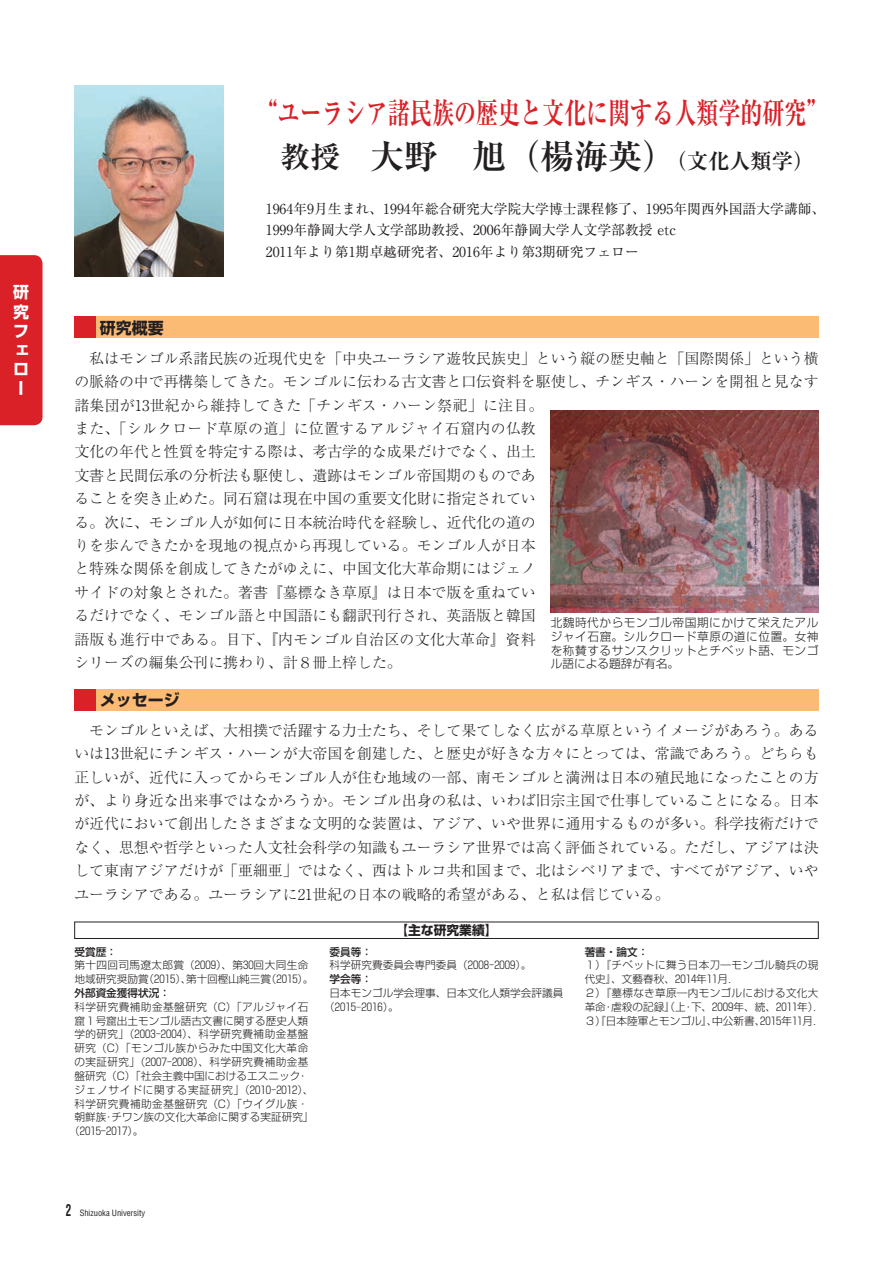
<style>
.page{position:relative;width:893px;height:1263px;background:#fff}
.page>*{position:absolute;margin:0;border:0;box-sizing:border-box;transform-origin:0 0}
.t1{font:700 34.05px "Ryumin Pro";color:#231f20}
.t2{font:700 29.7px "Ryumin Pro";color:#da2128;scale:.74 1}
.t3{font:700 15.9px "Shin Go Pro";color:#231f20}
.t4{font:700 15.9px/19.2px "Shin Go Pro";color:#fff;text-align:justify}
.t5{font:300 14.85px/23.4px "Ryumin Pro";color:#231f20}
.t6{font:13.8px/21.3px "Ryumin Pro";color:#231f20}
.t7{font:700 12.75px "Shin Go Pro";color:#231f20}
.t8{font:300 11.7px/13.8px "Shin Go Pro";letter-spacing:.045em;color:#231f20;text-align:justify}
.t9{font:300 10.65px/13.8px "Shin Go Pro";letter-spacing:.025em;color:#231f20}
.t10{font:300 10.65px/13.8px "Shin Go Pro";color:#231f20}
.t11{font:300 10.65px "Shin Go Pro";letter-spacing:.045em;color:#231f20}
.t12{font:500 10.65px "Shin Go Pro";color:#231f20}
.t13{font:300 10.65px "Shin Go Pro";letter-spacing:.07em;color:#231f20}
.t14{font:condensed 8.55px "Helvetica";letter-spacing:-.005em;color:#231f20}
.s1{font-size:29.7px}
.s2{font-size:21.3px}
.s3{font-family:"Koz Min Pro";font-weight:400}
.s4{font-weight:700;font-size:15.9px}
</style>
<div class="page">
<img style="left:74px;top:85px;width:149px;height:191px">
<img style="left:551px;top:410px;width:268px;height:202px">
<div style="left:0;top:255px;width:43px;height:170px;background:#da2128"></div>
<div style="left:74px;top:317px;width:745px;height:21px;background:#fcbb74"></div>
<div style="left:74px;top:689px;width:745px;height:21px;background:#fcbb74"></div>
<div style="left:74px;top:317px;width:22px;height:21px;background:#da2128"></div>
<div style="left:74px;top:689px;width:22px;height:21px;background:#da2128"></div>
<div style="left:74px;top:922px;width:745px;height:17px;border:1px solid #231f20"></div>
<p class="t4" style="left:13px;top:281px;width:17px">研究フェロー</p>
<h2 class="t2" style="left:256px;top:89px;width:775px">“ユーラシア諸民族の歴史と文化に関する人類学的研究”</h2>
<h1 class="t1" style="left:281px;top:129px;width:535px"><span class="s1">教授　</span>大野　旭（楊海英）<span class="s2">（文化人類学）</span></h1>
<p class="t3" style="left:100px;top:315px;width:65px">研究概要</p>
<p class="t6" style="left:266px;top:197px;width:561px">1964年９月生まれ、1994年総合研究大学院大学博士課程修了、1995年関西外国語大学講師、<br>1999年静岡大学人文学部助教授、2006年静岡大学人文学部教授 etc<br>2011年より第1期卓越研究者、2016年より第3期研究フェロー</p>
<p class="t5" style="left:74px;top:345px;width:746px;text-indent:15px">私はモンゴル系諸民族の近現代史を「中央ユーラシア遊牧民族史」という縦の歴史軸と「国際関係」という横の脈絡の中で再構築してきた。モンゴルに伝わる古文書と口伝資料を駆使し、チンギス・ハーンを開祖と見なす諸集団が13世紀から維持してきた「チンギス・ハーン祭祀」に注目。<br>また、「シルクロード草原の道」に位置するアルジャイ石窟内の仏教<br>文化の年代と性質を特定する際は、考古学的な成果だけでなく、出土<br>文書と民間伝承の分析法も駆使し、遺跡はモンゴル帝国期のものであ<br>ることを突き止めた。同石窟は現在中国の重要文化財に指定されてい<br>る。次に、モンゴル人が如何に日本統治時代を経験し、近代化の道の<br>りを歩んできたかを現地の視点から再現している。モンゴル人が日本<br>と特殊な関係を創成してきたがゆえに、中国文化大革命期にはジェノ<br>サイドの対象とされた。著書『墓標なき草原』は日本で版を重ねてい<br>るだけでなく、モンゴル語と中国語にも翻訳刊行され、英語版と韓国<br>語版も進行中である。目下、『内モンゴル自治区の文化大革命』資料<br>シリーズの編集公刊に携わり、計８冊上梓した。</p>
<p class="t8" style="left:551px;top:614px;width:269px">北魏時代からモンゴル帝国期にかけて栄えたアルジャイ石窟。シルクロード草原の道に位置。女神を称賛するサンスクリットとチベット語、モンゴル語による題辞が有名。</p>
<p class="t3" style="left:100px;top:687px;width:81px">メッセージ</p>
<p class="t5" style="left:74px;top:717px;width:746px;text-align:justify;text-indent:15px">モンゴルといえば、大相撲で活躍する力士たち、そして果てしなく広がる草原というイメージがあろう。あるいは13世紀にチンギス・ハーンが大帝国を創建した、と歴史が好きな方々にとっては、常識であろう。どちらも正しいが、近代に入ってからモンゴル人が住む地域の一部、南モンゴルと満洲は日本の殖民地になったことの方が、より身近な出来事ではなかろうか。モンゴル出身の私は、いわば旧宗主国で仕事していることになる。日本が近代において創出したさまざまな文明的な装置は、アジア、いや世界に通用するものが多い。科学技術だけでなく、思想や哲学といった人文社会科学の知識もユーラシア世界では高く評価されている。ただし、アジアは決して東南アジアだけが「亜細亜」ではなく、西はトルコ共和国まで、北はシベリアまで、すべてがアジア、いやユーラシアである。ユーラシアに21世紀の日本の戦略的希望がある、と私は信じている。</p>
<p class="t12" style="left:74px;top:943px;width:44px">受賞歴：</p>
<p class="t10" style="left:74px;top:957px;width:241px">第十四回司馬遼太郎賞（2009）、第30回大同生命地域研究奨励賞（2015）、第十回樫山純三賞（2015）。</p>
<p class="t12" style="left:74px;top:984px;width:97px">外部資金獲得状況：</p>
<p class="t11" style="left:74px;top:998px;width:235px">科学研究費補助金基盤研究（C）「アルジャイ石</p>
<p class="t10" style="left:74px;top:1012px;width:235px">窟１号窟出土モンゴル語古文書に関する歴史人類</p>
<p class="t9" style="left:74px;top:1026px;width:235px">学的研究」（2003-2004）、科学研究費補助金基盤</p>
<p class="t11" style="left:74px;top:1039px;width:235px">研究（C）「モンゴル族からみた中国文化大革命</p>
<p class="t9" style="left:74px;top:1054px;width:235px">の実証研究」（2007-2008）、科学研究費補助金基</p>
<p class="t10" style="left:74px;top:1068px;width:235px">盤研究（C）「社会主義中国におけるエスニック・</p>
<p class="t13" style="left:74px;top:1081px;width:241px">ジェノサイドに関する実証研究」（2010-2012）、</p>
<p class="t11" style="left:74px;top:1095px;width:235px">科学研究費補助金基盤研究（C）「ウイグル族・</p>
<p class="t10" style="left:74px;top:1109px;width:241px">朝鮮族・チワン族の文化大革命に関する実証研究」</p>
<p class="t9" style="left:69px;top:1123px;width:76px">（2015-2017）。</p>
<p class="t7" style="left:395px;top:920px;width:104px">【主な研究業績】</p>
<p class="t12" style="left:330px;top:943px;width:44px">委員等：</p>
<p class="t10" style="left:330px;top:957px;width:203px">科学研究費委員会専門委員（2008-2009）。</p>
<p class="t12" style="left:330px;top:970px;width:44px">学会等：</p>
<p class="t10" style="left:324px;top:985px;width:241px;text-indent:5px">日本モンゴル学会理事、日本文化人類学会評議員（2015<span class="s3">-</span>2016）。</p>
<p class="t12" style="left:585px;top:943px;width:65px">著書・論文：</p>
<p class="t9" style="left:585px;top:957px;width:241px">１）『チベットに舞う日本刀―モンゴル騎兵の現代史』、文藝春秋、2014年11月．<br>２）『墓標なき草原―内モンゴルにおける文化大革命・虐殺の記録』（上・下、2009年、続、2011年）．<br>３）『日本陸軍とモンゴル』、中公新書、2015年11月．</p>
<p class="t14" style="left:66px;top:1208px;width:81px"><span class="s4">2</span> Shizuoka University</p>
</div>
